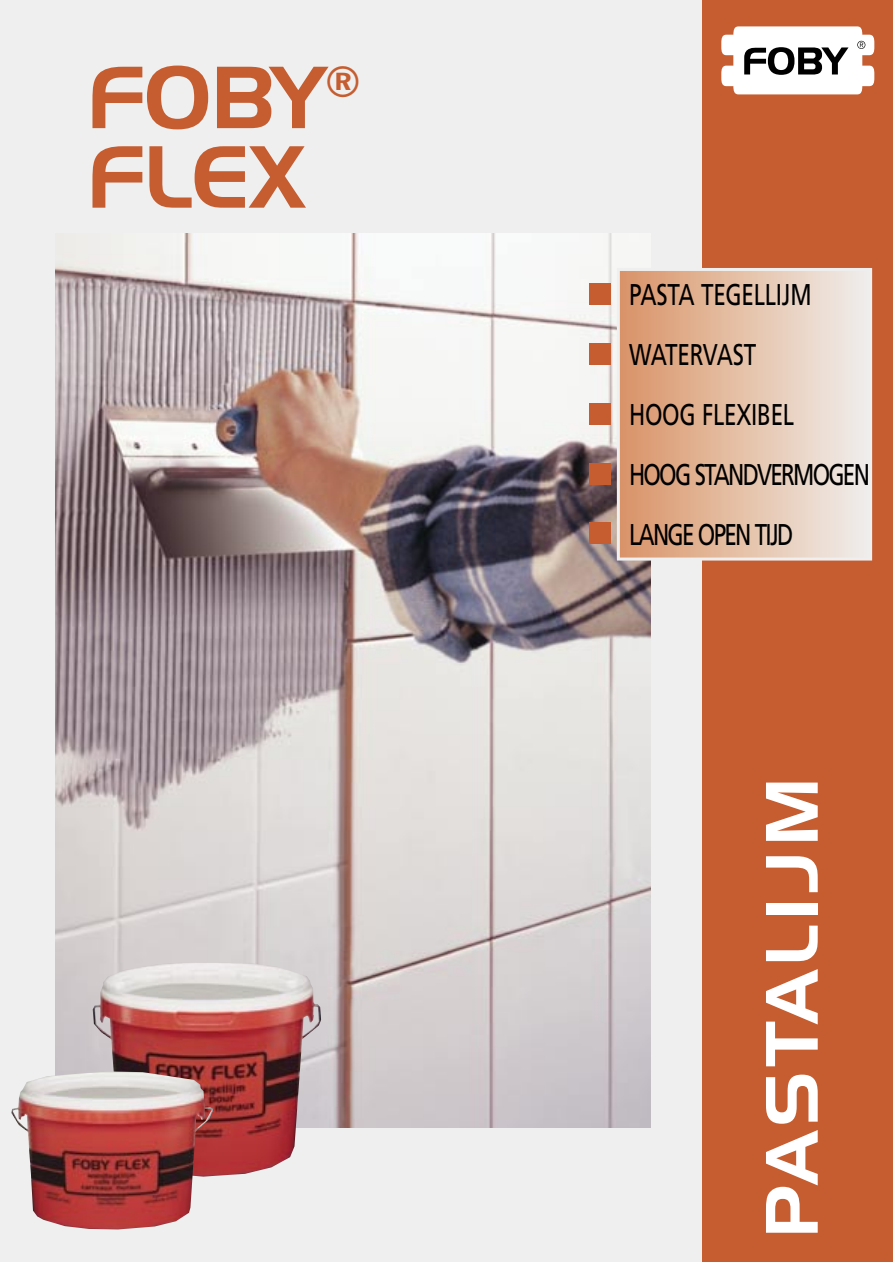
<style>
.page{position:relative;width:893px;height:1262px;background:#fff}
.page>*{position:absolute;margin:0;border:0;box-sizing:border-box;transform-origin:0 0}
.t1{font:85.5px/79.5px "Handel Gothic";color:#c55d31}
.t2{font:72px "Handel Gothic";letter-spacing:.075em;color:#fff}
.t3{font:30px/60px "Frutiger";letter-spacing:-.05em;color:#000;scale:.75 1}
</style>
<div class="page">
<div style="left:0;top:0;width:892px;height:1261px;background:#efefef"></div>
<img style="left:55px;top:234px;width:596px;height:893px">
<div style="left:702px;top:0;width:190px;height:1261px;background:#c55d31"></div>
<svg style="left:721px;top:26px;width:153px;height:68px;background:#d6cecb"></svg>
<hr style="left:865px;top:269px;width:3px;height:290px;background:#efeeed">
<hr style="left:862px;top:269px;width:3px;height:290px;background:#efeceb">
<hr style="left:858px;top:269px;width:4px;height:290px;background:#eeebe9">
<hr style="left:855px;top:269px;width:4px;height:290px;background:#eeeae8">
<hr style="left:852px;top:269px;width:3px;height:290px;background:#eee9e6">
<hr style="left:849px;top:269px;width:3px;height:290px;background:#eee8e4">
<hr style="left:846px;top:269px;width:3px;height:290px;background:#eee7e2">
<hr style="left:843px;top:269px;width:3px;height:290px;background:#eee6e1">
<hr style="left:840px;top:269px;width:3px;height:290px;background:#eee5df">
<hr style="left:837px;top:269px;width:3px;height:290px;background:#eee4dd">
<hr style="left:834px;top:269px;width:3px;height:290px;background:#eee3db">
<hr style="left:830px;top:269px;width:4px;height:290px;background:#ede2da">
<hr style="left:827px;top:269px;width:3px;height:290px;background:#ede1d8">
<hr style="left:824px;top:269px;width:3px;height:290px;background:#ede0d7">
<hr style="left:821px;top:269px;width:3px;height:290px;background:#eddfd5">
<hr style="left:818px;top:269px;width:3px;height:290px;background:#ecded4">
<hr style="left:815px;top:269px;width:3px;height:290px;background:#ecddd2">
<hr style="left:812px;top:269px;width:3px;height:290px;background:#ecdbd0">
<hr style="left:809px;top:269px;width:3px;height:290px;background:#ecdace">
<hr style="left:806px;top:269px;width:3px;height:290px;background:#ebdacd">
<hr style="left:802px;top:269px;width:4px;height:290px;background:#ebd8cb">
<hr style="left:799px;top:269px;width:3px;height:290px;background:#ead7c9">
<hr style="left:796px;top:269px;width:3px;height:290px;background:#ead6c7">
<hr style="left:793px;top:269px;width:3px;height:290px;background:#ead4c5">
<hr style="left:790px;top:269px;width:3px;height:290px;background:#e9d4c4">
<hr style="left:787px;top:269px;width:3px;height:290px;background:#e9d2c2">
<hr style="left:784px;top:269px;width:3px;height:290px;background:#e9d1c0">
<hr style="left:781px;top:269px;width:3px;height:290px;background:#e9d0bf">
<hr style="left:778px;top:269px;width:3px;height:290px;background:#e8cfbd">
<hr style="left:774px;top:269px;width:4px;height:290px;background:#e8cebb">
<hr style="left:771px;top:269px;width:3px;height:290px;background:#e8cdba">
<hr style="left:768px;top:269px;width:3px;height:290px;background:#e8ccb8">
<hr style="left:765px;top:269px;width:3px;height:290px;background:#e8cbb6">
<hr style="left:762px;top:269px;width:3px;height:290px;background:#e7cab5">
<hr style="left:759px;top:269px;width:3px;height:290px;background:#e7c9b3">
<hr style="left:756px;top:269px;width:3px;height:290px;background:#e7c8b1">
<hr style="left:753px;top:269px;width:3px;height:290px;background:#e7c6af">
<hr style="left:749px;top:269px;width:4px;height:290px;background:#e7c6ae">
<hr style="left:746px;top:269px;width:4px;height:290px;background:#e6c4ac">
<hr style="left:743px;top:269px;width:3px;height:290px;background:#e6c3ab">
<hr style="left:740px;top:269px;width:3px;height:290px;background:#e6c2a9">
<hr style="left:737px;top:269px;width:3px;height:290px;background:#e6c1a7">
<hr style="left:734px;top:269px;width:3px;height:290px;background:#e5c0a6">
<hr style="left:731px;top:269px;width:3px;height:290px;background:#e5bfa4">
<hr style="left:728px;top:269px;width:3px;height:290px;background:#e4bda2">
<hr style="left:725px;top:269px;width:3px;height:290px;background:#e4bca1">
<hr style="left:721px;top:269px;width:4px;height:290px;background:#e4bc9f">
<hr style="left:718px;top:269px;width:4px;height:290px;background:#e3ba9d">
<hr style="left:715px;top:269px;width:3px;height:290px;background:#e3b99c">
<hr style="left:712px;top:269px;width:3px;height:290px;background:#e3b89a">
<hr style="left:709px;top:269px;width:3px;height:290px;background:#e3b799">
<hr style="left:706px;top:269px;width:3px;height:290px;background:#e2b597">
<hr style="left:703px;top:269px;width:3px;height:290px;background:#e2b495">
<hr style="left:700px;top:269px;width:3px;height:290px;background:#e2b393">
<hr style="left:697px;top:269px;width:3px;height:290px;background:#e1b292">
<hr style="left:693px;top:269px;width:4px;height:290px;background:#e1b190">
<hr style="left:690px;top:269px;width:4px;height:290px;background:#e0af8f">
<hr style="left:687px;top:269px;width:3px;height:290px;background:#e0ae8d">
<hr style="left:684px;top:269px;width:3px;height:290px;background:#e0ad8b">
<hr style="left:681px;top:269px;width:3px;height:290px;background:#e0ac8a">
<hr style="left:678px;top:269px;width:3px;height:290px;background:#dfab88">
<hr style="left:675px;top:269px;width:3px;height:290px;background:#dfa986">
<hr style="left:672px;top:269px;width:3px;height:290px;background:#dfa885">
<hr style="left:669px;top:269px;width:3px;height:290px;background:#dea683">
<hr style="left:665px;top:269px;width:4px;height:290px;background:#dea681">
<hr style="left:662px;top:269px;width:4px;height:290px;background:#dda47f">
<hr style="left:659px;top:269px;width:3px;height:290px;background:#dda37e">
<hr style="left:656px;top:269px;width:3px;height:290px;background:#dda27c">
<hr style="left:653px;top:269px;width:3px;height:290px;background:#dda17a">
<hr style="left:650px;top:269px;width:3px;height:290px;background:#dc9f79">
<hr style="left:647px;top:269px;width:3px;height:290px;background:#dc9e77">
<hr style="left:644px;top:269px;width:3px;height:290px;background:#dc9d75">
<hr style="left:641px;top:269px;width:3px;height:290px;background:#dc9c74">
<hr style="left:637px;top:269px;width:4px;height:290px;background:#db9a72">
<hr style="left:634px;top:269px;width:4px;height:290px;background:#db9971">
<hr style="left:631px;top:269px;width:3px;height:290px;background:#da986f">
<hr style="left:628px;top:269px;width:3px;height:290px;background:#da966e">
<hr style="left:625px;top:269px;width:3px;height:290px;background:#da966c">
<hr style="left:622px;top:269px;width:3px;height:290px;background:#d9946b">
<hr style="left:619px;top:269px;width:3px;height:290px;background:#d99369">
<div style="left:617px;top:268px;width:255px;height:292px;border:3px solid #efefef"></div>
<div style="left:589px;top:284px;width:21px;height:21px;background:#c55d31"></div>
<div style="left:589px;top:344px;width:21px;height:21px;background:#c55d31"></div>
<div style="left:589px;top:404px;width:21px;height:21px;background:#c55d31"></div>
<div style="left:589px;top:463px;width:21px;height:21px;background:#c55d31"></div>
<div style="left:589px;top:523px;width:21px;height:21px;background:#c55d31"></div>
<img style="left:93px;top:962px;width:228px;height:214px">
<img style="left:11px;top:1071px;width:203px;height:158px">
<h1 class="t1" style="left:87px;top:66px;width:276px">FOBY<sup>®<br></sup>FLEX</h1>
<p class="t3" style="left:629px;top:267px;width:323px">PASTA TEGELLIJM<br>WATERVAST<br>HOOG FLEXIBEL<br>HOOG STANDVERMOGEN<br>LANGE OPEN TIJD</p>
<h2 class="t2" style="left:766px;top:1238px;width:462px;rotate:-90deg">PASTALIJM</h2>
</div>
